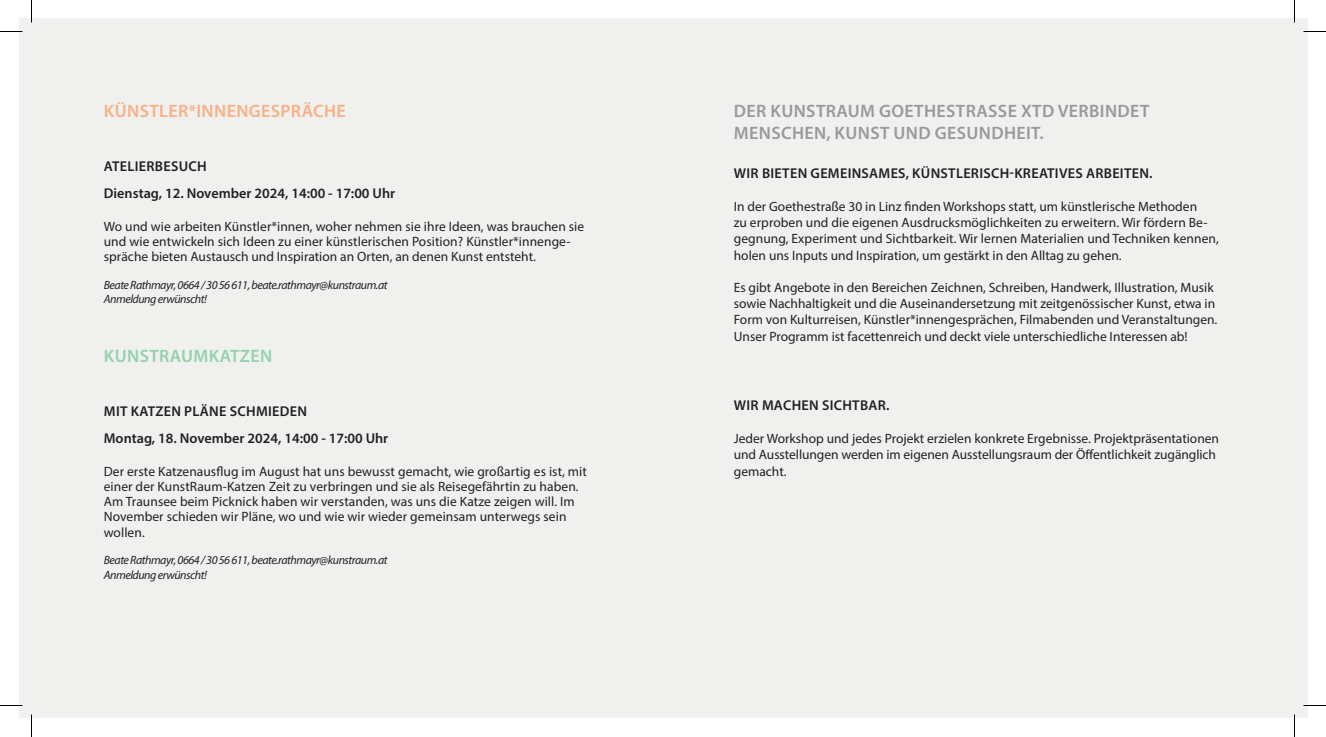
<style>
.page{position:relative;width:1326px;height:737px;background:#fff}
.page>*{position:absolute;margin:0;border:0;box-sizing:border-box;transform-origin:0 0}
.t1{font:600 18px "Myriad Pro";letter-spacing:.02em;color:#999}
.t2{font:600 18px "Myriad Pro";letter-spacing:.02em;color:#f9b086}
.t3{font:600 18px "Myriad Pro";letter-spacing:.02em;color:#95d1ae}
.t4{font:600 14.25px "Myriad Pro";letter-spacing:.02em;color:#231f20}
.t5{font:600 14.25px "Myriad Pro";color:#231f20}
.t6{font:13.5px/16.2px "Myriad Pro";color:#231f20}
.t7{font:italic 12px "Myriad Pro";letter-spacing:-.04em;color:#231f20}
</style>
<div class="page">
<div style="left:19px;top:19px;width:1288px;height:699px;background:#f0f1ef"></div>
<hr style="left:0;top:704px;width:22px;height:2px;background:#fff">
<hr style="left:1303px;top:704px;width:23px;height:2px;background:#fff">
<hr style="left:1293px;top:0;width:2px;height:22px;background:#fff">
<hr style="left:1293px;top:714px;width:2px;height:23px;background:#fff">
<svg style="left:0;top:31px;width:22px;height:1px"></svg>
<svg style="left:1303px;top:31px;width:23px;height:1px"></svg>
<svg style="left:0;top:705px;width:22px;height:1px"></svg>
<svg style="left:1303px;top:705px;width:23px;height:1px"></svg>
<svg style="left:31px;top:0;width:1px;height:22px"></svg>
<svg style="left:31px;top:714px;width:1px;height:23px"></svg>
<svg style="left:1294px;top:0;width:1px;height:22px"></svg>
<svg style="left:1294px;top:714px;width:1px;height:23px"></svg>
<p class="t2" style="left:104px;top:100px;width:243px">KÜNSTLER*INNENGESPRÄCHE</p>
<p class="t4" style="left:104px;top:157px;width:104px">ATELIERBESUCH</p>
<p class="t5" style="left:104px;top:184px;width:293px">Dienstag, 12. November 2024, 14:00 - 17:00 Uhr</p>
<p class="t6" style="left:104px;top:218px;width:482px;line-height:15.3px">Wo und wie arbeiten Künstler*innen, woher nehmen sie ihre Ideen, was brauchen sie und wie entwickeln sich Ideen zu einer künstlerischen Position? Künstler*innenge&shy;spräche bieten Austausch und Inspiration an Orten, an denen Kunst entsteht.</p>
<p class="t7" style="left:104px;top:277px;width:285px">Beate Rathmayr, 0664 / 30 56 611, beate.rathmayr@kunstraum.at</p>
<p class="t7" style="left:104px;top:291px;width:105px">Anmeldung erwünscht!</p>
<p class="t3" style="left:104px;top:345px;width:170px">KUNSTRAUMKATZEN</p>
<p class="t4" style="left:104px;top:402px;width:205px">MIT KATZEN PLÄNE SCHMIEDEN</p>
<p class="t5" style="left:104px;top:429px;width:286px">Montag, 18. November 2024, 14:00 - 17:00 Uhr</p>
<p class="t6" style="left:104px;top:463px;width:485px;line-height:15.3px">Der erste Katzenausflug im August hat uns bewusst gemacht, wie großartig es ist, mit einer der KunstRaum-Katzen Zeit zu verbringen und sie als Reisegefährtin zu haben.</p>
<p class="t6" style="left:104px;top:494px;width:472px;line-height:15.3px">Am Traunsee beim Picknick haben wir verstanden, was uns die Katze zeigen will. Im<br>November schieden wir Pläne, wo und wie wir wieder gemeinsam unterwegs sein wollen.</p>
<p class="t7" style="left:104px;top:553px;width:285px">Beate Rathmayr, 0664 / 30 56 611, beate.rathmayr@kunstraum.at</p>
<p class="t7" style="left:104px;top:567px;width:105px">Anmeldung erwünscht!</p>
<p class="t1" style="left:734px;top:100px;width:417px">DER KUNSTRAUM GOETHESTRASSE XTD VERBINDET</p>
<p class="t1" style="left:734px;top:121px;width:311px">MENSCHEN, KUNST UND GESUNDHEIT.</p>
<p class="t4" style="left:734px;top:164px;width:420px">WIR BIETEN GEMEINSAMES, KÜNSTLERISCH-KREATIVES ARBEITEN.</p>
<p class="t6" style="left:734px;top:198px;width:487px">In der Goethestraße 30 in Linz finden Workshops statt, um künstlerische Methoden<br>zu erproben und die eigenen Ausdrucksmöglichkeiten zu erweitern. Wir fördern Be&shy;gegnung, Experiment und Sichtbarkeit. Wir lernen Materialien und Techniken kennen, holen uns Inputs und Inspiration, um gestärkt in den Alltag zu gehen.</p>
<p class="t6" style="left:734px;top:279px;width:485px">Es gibt Angebote in den Bereichen Zeichnen, Schreiben, Handwerk, Illustration, Musik sowie Nachhaltigkeit und die Auseinandersetzung mit zeitgenössischer Kunst, etwa in Form von Kulturreisen, Künstler*innengesprächen, Filmabenden und Veranstaltungen.<br>Unser Programm ist facettenreich und deckt viele unterschiedliche Interessen ab!</p>
<p class="t4" style="left:734px;top:396px;width:157px">WIR MACHEN SICHTBAR.</p>
<p class="t6" style="left:734px;top:430px;width:487px">Jeder Workshop und jedes Projekt erzielen konkrete Ergebnisse. Projektpräsentationen und Ausstellungen werden im eigenen Ausstellungsraum der Öffentlichkeit zugänglich gemacht.</p>
</div>
